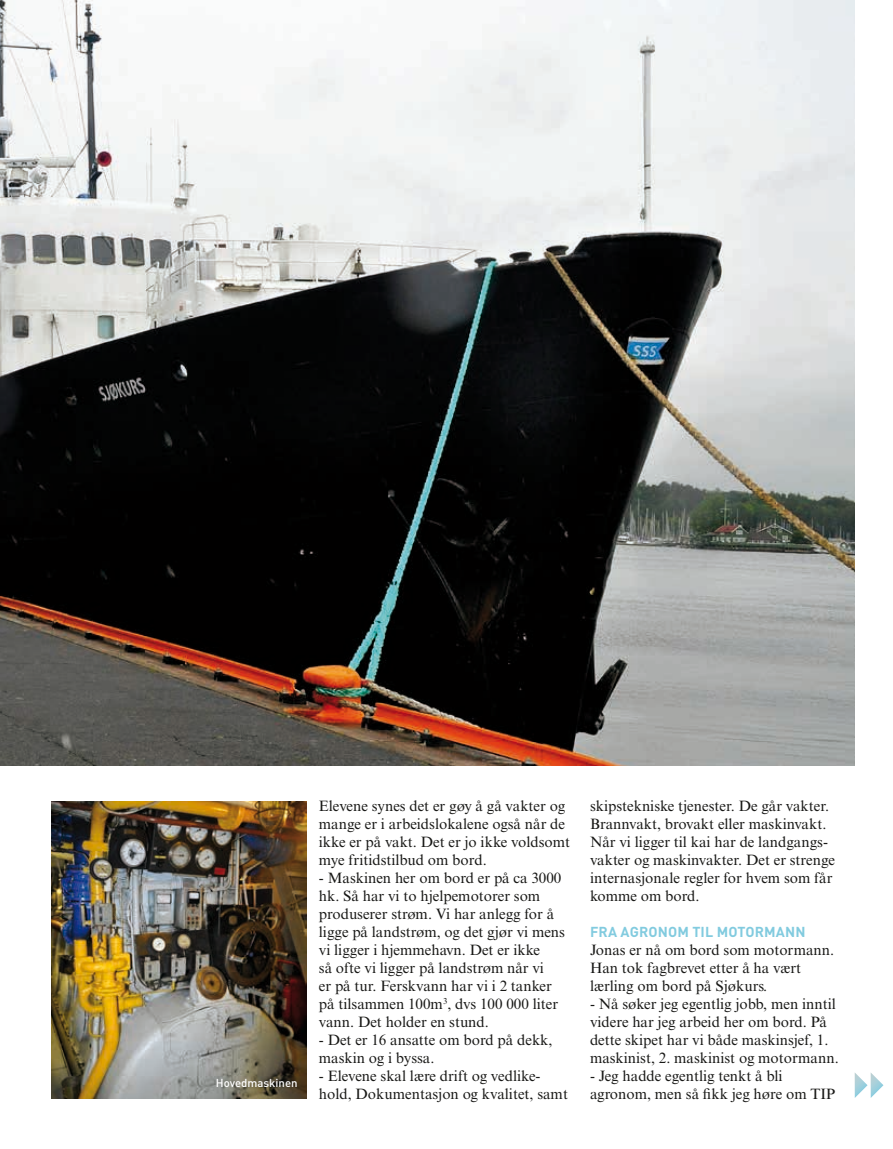
<style>
.page{position:relative;width:893px;height:1149px;background:#fff}
.page>*{position:absolute;margin:0;border:0;box-sizing:border-box;transform-origin:0 0}
.t1{font:15px/18px "Times New Roman MT Std";color:#181816}
.t2{font:700 14.25px "DINOT";letter-spacing:.01em;color:#82cbdf}
.t3{font:500 11.4px "DINOT";color:#fff}
</style>
<div class="page">
<svg style="left:855px;top:1073px;width:28px;height:24px"></svg>
<img style="left:0;top:0;width:855px;height:765px">
<img style="left:51px;top:801px;width:255px;height:297px">
<p class="t3" style="left:216px;top:1075px;width:83px">Hovedmaskinen</p>
<p class="t1" style="left:319px;top:796px;width:253px">Elevene synes det er gøy å gå vakter og mange er i arbeidslokalene også når de ikke er på vakt. Det er jo ikke voldsomt mye fritidstilbud om bord.</p>
<p class="t1" style="left:319px;top:868px;width:248px">- Maskinen her om bord er på ca 3000 hk. Så har vi to hjelpemotorer som produserer strøm. Vi har anlegg for å ligge på landstrøm, og det gjør vi mens vi ligger i hjemmehavn. Det er ikke<br>så ofte vi ligger på landstrøm når vi<br>er på tur. Ferskvann har vi i 2 tanker på tilsammen 100m<sup>3</sup>, dvs 100 000 liter vann. Det holder en stund.</p>
<p class="t1" style="left:319px;top:1030px;width:235px">- Det er 16 ansatte om bord på dekk, maskin og i byssa.</p>
<p class="t1" style="left:319px;top:1066px;width:251px">- Elevene skal lære drift og vedlike&shy;hold, Dokumentasjon og kvalitet, samt</p>
<p class="t1" style="left:590px;top:796px;width:247px">skipstekniske tjenester. De går vakter.<br>Brannvakt, brovakt eller maskinvakt.<br>Når vi ligger til kai har de landgangs&shy;vakter og maskinvakter. Det er strenge internasjonale regler for hvem som får komme om bord.</p>
<p class="t2" style="left:590px;top:922px;width:217px">FRA AGRONOM TIL MOTORMANN</p>
<p class="t1" style="left:590px;top:940px;width:246px">Jonas er nå om bord som motormann.<br>Han tok fagbrevet etter å ha vært lærling om bord på Sjøkurs.</p>
<p class="t1" style="left:590px;top:994px;width:250px">- Nå søker jeg egentlig jobb, men inntil videre har jeg arbeid her om bord. På dette skipet har vi både maskinsjef, 1. maskinist, 2. maskinist og motormann.</p>
<p class="t1" style="left:590px;top:1066px;width:247px">- Jeg hadde egentlig tenkt å bli agronom, men så fikk jeg høre om TIP</p>
</div>
